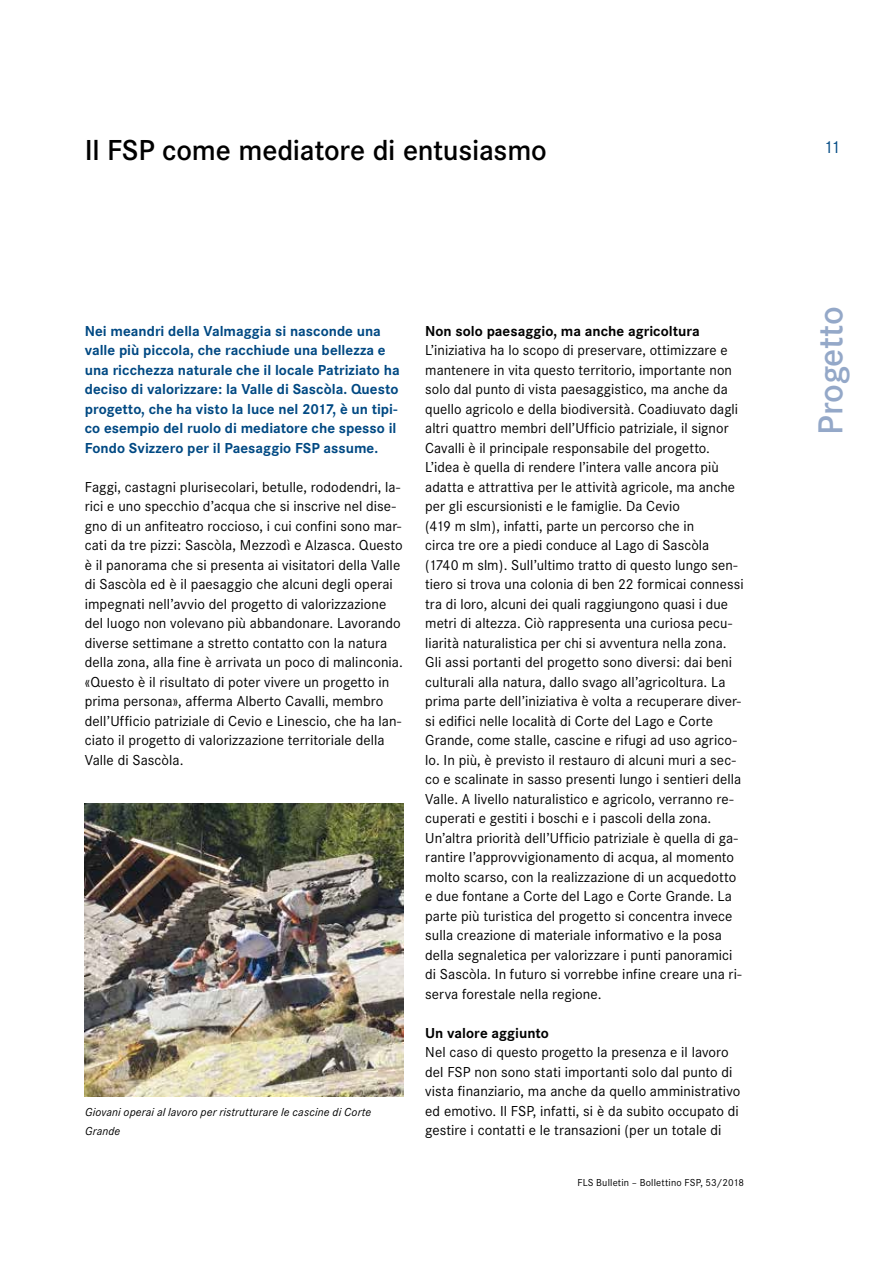
<style>
.page{position:relative;width:893px;height:1263px;background:#fff}
.page>*{position:absolute;margin:0;border:0;box-sizing:border-box;transform-origin:0 0}
.t1{font:600 36px "Corporate S";letter-spacing:-.01em;color:#94a8c8}
.t2{font:600 30px "Corporate S";letter-spacing:-.01em;color:#000}
.t3{font:18px "Corporate S";color:#004983}
.t4{font:15px/19.5px "Corporate S";letter-spacing:.005em;color:#000}
.t5{font:700 15px/19.5px "Corporate S";color:#004983}
.t6{font:700 15px "Corporate S";color:#000}
.t7{font:italic 12px/19.5px "Corporate S";letter-spacing:.015em;color:#000}
.t8{font:10.5px "Corporate S";letter-spacing:.015em;color:#000}
</style>
<div class="page">
<img style="left:85px;top:804px;width:319px;height:292px">
<h2 class="t2" style="left:85px;top:133px;width:464px">Il FSP come mediatore di entusiasmo</h2>
<p class="t5" style="left:85px;top:321px;width:316px">Nei meandri della Valmaggia si nasconde una valle più piccola, che racchiude una bellezza e una ricchezza naturale che il locale Patriziato ha deciso di valorizzare: la Valle di Sascòla. Questo progetto, che ha visto la luce nel 2017, è un tipi&shy;co esempio del ruolo di mediatore che spesso il Fondo Svizzero per il Paesaggio FSP assume.</p>
<p class="t4" style="left:85px;top:477px;width:320px">Faggi, castagni plurisecolari, betulle, rododendri, la&shy;rici e uno specchio d’acqua che si inscrive nel dise&shy;gno di un anfiteatro roccioso, i cui confini sono mar&shy;cati da tre pizzi: Sascòla, Mezzodì e Alzasca. Questo è il panorama che si presenta ai visitatori della Valle di Sascòla ed è il paesaggio che alcuni degli operai impegnati nell’avvio del progetto di valorizzazione del luogo non volevano più abbandonare. Lavorando diverse settimane a stretto contatto con la natura della zona, alla fine è arrivata un poco di malinconia. «Questo è il risultato di poter vivere un progetto in prima persona», afferma Alberto Cavalli, membro dell’Ufficio patriziale di Cevio e Linescio, che ha lan&shy;ciato il progetto di valorizzazione territoriale della Valle di Sascòla.</p>
<p class="t7" style="left:85px;top:1102px;width:288px">Giovani operai al lavoro per ristrutturare le cascine di Corte<br>Grande</p>
<p class="t6" style="left:425px;top:322px;width:276px">Non solo paesaggio, ma anche agricoltura</p>
<p class="t4" style="left:425px;top:341px;width:320px">L’iniziativa ha lo scopo di preservare, ottimizzare e mantenere in vita questo territorio, importante non solo dal punto di vista paesaggistico, ma anche da quello agricolo e della biodiversità. Coadiuvato dagli altri quattro membri dell’Ufficio patriziale, il signor Cavalli è il principale responsabile del progetto.<br>L’idea è quella di rendere l’intera valle ancora più adatta e attrattiva per le attività agricole, ma anche per gli escursionisti e le famiglie. Da Cevio<br>(419 m slm), infatti, parte un percorso che in<br>circa tre ore a piedi conduce al Lago di Sascòla (1740 m slm). Sull’ultimo tratto di questo lungo sen&shy;tiero si trova una colonia di ben 22 formicai connessi tra di loro, alcuni dei quali raggiungono quasi i due metri di altezza. Ciò rappresenta una curiosa pecu&shy;liarità naturalistica per chi si avventura nella zona.<br>Gli assi portanti del progetto sono diversi: dai beni culturali alla natura, dallo svago all’agricoltura. La prima parte dell’iniziativa è volta a recuperare diver&shy;si edifici nelle località di Corte del Lago e Corte Grande, come stalle, cascine e rifugi ad uso agrico&shy;lo. In più, è previsto il restauro di alcuni muri a sec&shy;co e scalinate in sasso presenti lungo i sentieri della Valle. A livello naturalistico e agricolo, verranno re&shy;cuperati e gestiti i boschi e i pascoli della zona.<br>Un’altra priorità dell’Ufficio patriziale è quella di ga&shy;rantire l’approvvigionamento di acqua, al momento molto scarso, con la realizzazione di un acquedotto e due fontane a Corte del Lago e Corte Grande. La parte più turistica del progetto si concentra invece sulla creazione di materiale informativo e la posa della segnaletica per valorizzare i punti panoramici di Sascòla. In futuro si vorrebbe infine creare una ri&shy;serva forestale nella regione.</p>
<p class="t6" style="left:425px;top:1024px;width:125px">Un valore aggiunto</p>
<p class="t4" style="left:425px;top:1043px;width:317px">Nel caso di questo progetto la presenza e il lavoro del FSP non sono stati importanti solo dal punto di vista finanziario, ma anche da quello amministrativo ed emotivo. Il FSP, infatti, si è da subito occupato di gestire i contatti e le transazioni (per un totale di</p>
<p class="t8" style="left:577px;top:1176px;width:168px">FLS Bulletin – Bollettino FSP, 53/2018</p>
<p class="t3" style="left:823px;top:137px;width:19px">11</p>
<h1 class="t1" style="left:810px;top:435px;width:130px;rotate:-90deg">Progetto</h1>
</div>
